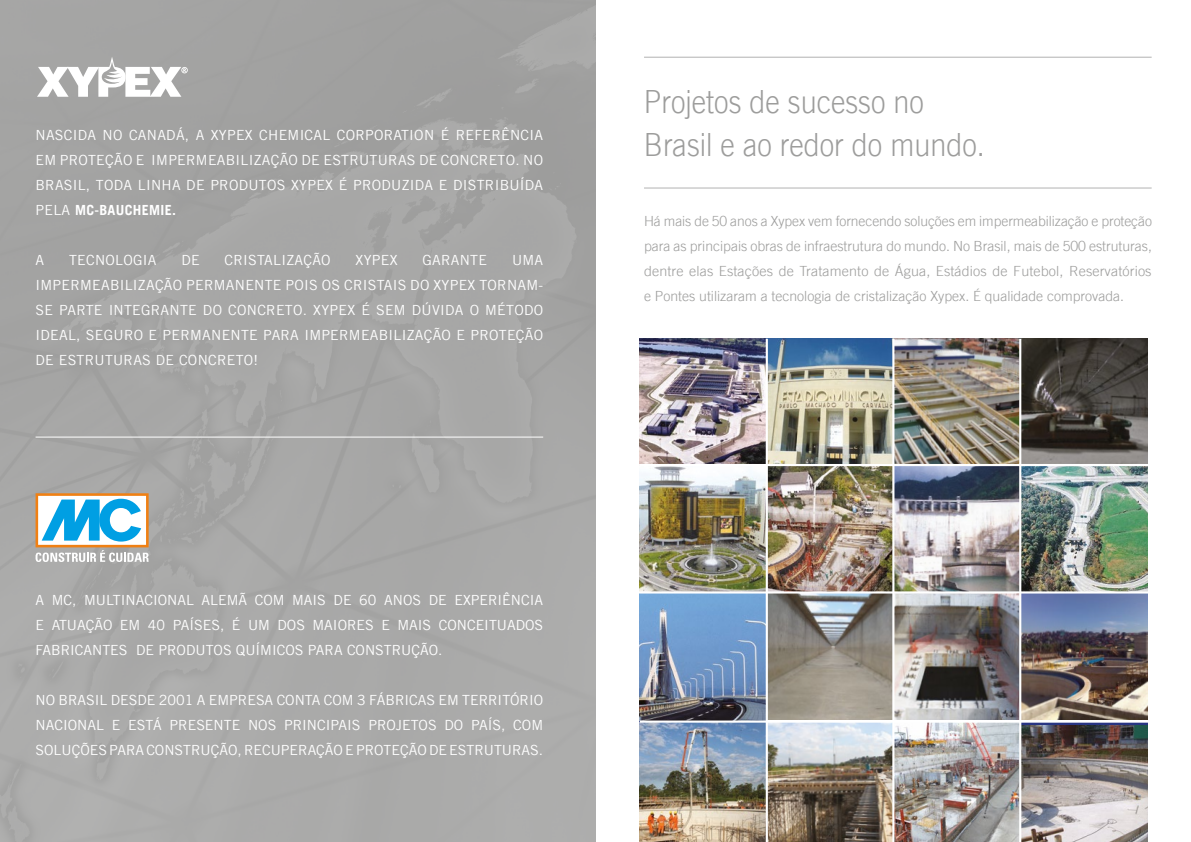
<style>
.page{position:relative;width:1191px;height:842px;background:#fff}
.page>*{position:absolute;margin:0;border:0;box-sizing:border-box;transform-origin:0 0}
.t1{font:300 32px/42.4px "Trade Gothic LT";color:#9d9d9c;scale:.9 1}
.t2{font:14px/25px "Trade Gothic LT";letter-spacing:.02em;color:#fff;text-align:justify}
.t3{font:300 14px/25px "Trade Gothic LT";color:#9d9d9c;text-align:justify}
.s1{font-weight:700}
</style>
<div class="page">
<img style="left:0;top:0;width:595px;height:842px">
<svg style="left:37px;top:57px;width:151px;height:40px"></svg>
<hr style="left:36px;top:437px;width:507px;height:1px;background:#fff">
<svg style="left:36px;top:493px;width:113px;height:69px"></svg>
<img style="left:639px;top:339px;width:126px;height:125px">
<img style="left:639px;top:466px;width:126px;height:125px">
<img style="left:639px;top:593px;width:126px;height:130px">
<img style="left:639px;top:723px;width:126px;height:119px">
<img style="left:768px;top:339px;width:124px;height:125px">
<img style="left:768px;top:466px;width:124px;height:125px">
<svg style="left:768px;top:593px;width:124px;height:127px"></svg>
<img style="left:768px;top:723px;width:124px;height:119px">
<img style="left:894px;top:339px;width:125px;height:125px">
<img style="left:894px;top:466px;width:125px;height:125px">
<img style="left:894px;top:593px;width:125px;height:127px">
<img style="left:894px;top:723px;width:125px;height:119px">
<svg style="left:1021px;top:339px;width:126px;height:125px"></svg>
<img style="left:1021px;top:466px;width:126px;height:125px">
<img style="left:1021px;top:593px;width:126px;height:127px">
<img style="left:1021px;top:725px;width:126px;height:117px">
<hr style="left:640px;top:720px;width:515px;height:3px;background:#fff">
<hr style="left:644px;top:188px;width:507px;height:1px;background:#b2b2b2">
<hr style="left:644px;top:57px;width:507px;height:1px;background:#b2b2b2">
<p class="t2" style="left:36px;top:122px;width:509px">NASCIDA NO CANADÁ, A XYPEX CHEMICAL CORPORATION É REFERÊNCIA EM PROTEÇÃO E IMPERMEABILIZAÇÃO DE ESTRUTURAS DE CONCRETO. NO BRASIL, TODA LINHA DE PRODUTOS XYPEX É PRODUZIDA E DISTRIBUÍDA PELA <span class="s1">MC-BAUCHEMIE.</span></p>
<p class="t2" style="left:36px;top:247px;width:10px">A</p>
<p class="t2" style="left:69px;top:247px;width:89px">TECNOLOGIA</p>
<p class="t2" style="left:181px;top:247px;width:20px">DE</p>
<p class="t2" style="left:225px;top:247px;width:108px">CRISTALIZAÇÃO</p>
<p class="t2" style="left:356px;top:247px;width:43px">XYPEX</p>
<p class="t2" style="left:422px;top:247px;width:66px">GARANTE</p>
<p class="t2" style="left:36px;top:247px;width:509px;text-indent:476px">UMA IMPERMEABILIZAÇÃO PERMANENTE POIS OS CRISTAIS DO XYPEX TORNAM-SE PARTE INTEGRANTE DO CONCRETO. XYPEX É SEM DÚVIDA O MÉTODO IDEAL, SEGURO E PERMANENTE PARA IMPERMEABILIZAÇÃO E PROTEÇÃO DE ESTRUTURAS DE CONCRETO!</p>
<p class="t2" style="left:36px;top:588px;width:509px">A MC, MULTINACIONAL ALEMÃ COM MAIS DE 60 ANOS DE EXPERIÊNCIA E ATUAÇÃO EM 40 PAÍSES, É UM DOS MAIORES E MAIS CONCEITUADOS FABRICANTES DE PRODUTOS QUÍMICOS PARA CONSTRUÇÃO.</p>
<p class="t2" style="left:36px;top:688px;width:509px">NO BRASIL DESDE 2001 A EMPRESA CONTA COM 3 FÁBRICAS EM TERRITÓRIO NACIONAL E ESTÁ PRESENTE NOS PRINCIPAIS PROJETOS DO PAÍS, COM SOLUÇÕES PARA CONSTRUÇÃO, RECUPERAÇÃO E PROTEÇÃO DE ESTRUTURAS.</p>
<h1 class="t1" style="left:644px;top:80px;width:380px">Projetos de sucesso no<br>Brasil e ao redor do mundo.</h1>
<p class="t3" style="left:644px;top:208px;width:509px">Há mais de 50 anos a Xypex vem fornecendo soluções em impermeabilização e proteção para as principais obras de infraestrutura do mundo. No Brasil, mais de 500 estruturas, dentre elas Estações de Tratamento de Água, Estádios de Futebol, Reservatórios e Pontes utilizaram a tecnologia de cristalização Xypex. É qualidade comprovada.</p>
</div>
